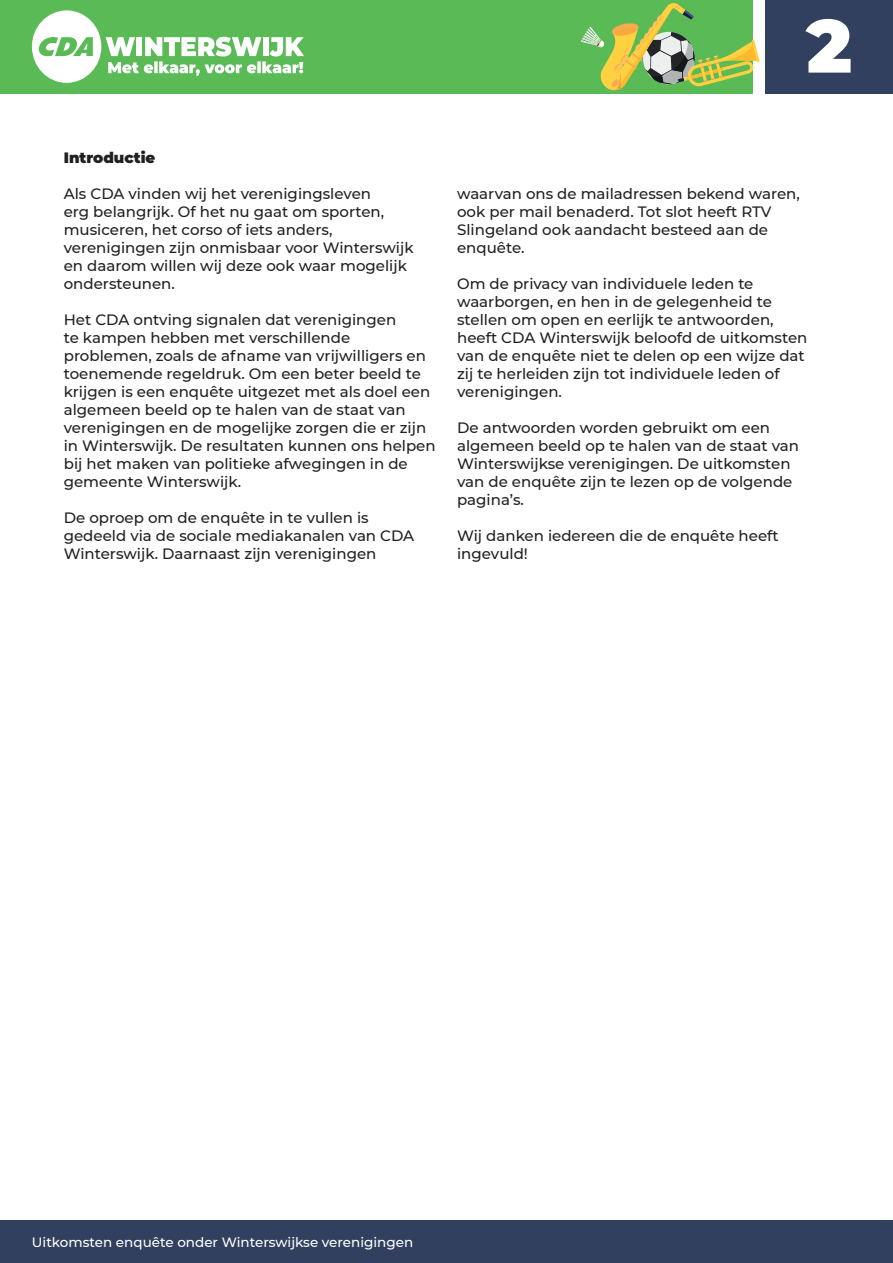
<style>
.page{position:relative;width:893px;height:1263px;background:#fff}
.page>*{position:absolute;margin:0;border:0;box-sizing:border-box;transform-origin:0 0}
.t1{font:900 75px "Montserrat";color:#fff}
.t2{font:500 15px/18px "Montserrat";color:#231f20}
.t3{font:900 15px "Montserrat";color:#231f20}
.t4{font:500 13.5px "Montserrat";color:#fff}
</style>
<div class="page">
<div style="left:0;top:0;width:753px;height:94px;background:#5abb56"></div>
<div style="left:0;top:1220px;width:893px;height:43px;background:#31405f"></div>
<div style="left:765px;top:0;width:128px;height:94px;background:#31405f"></div>
<svg style="left:32px;top:10px;width:272px;height:73px"></svg>
<svg style="left:581px;top:3px;width:179px;height:88px"></svg>
<h1 class="t1" style="left:806px;top:-10px;width:47px">2</h1>
<p class="t3" style="left:64px;top:147px;width:93px">Introductie</p>
<p class="t2" style="left:64px;top:184px;width:351px">Als CDA vinden wij het verenigingsleven<br>erg belangrijk. Of het nu gaat om sporten, musiceren, het corso of iets anders, verenigingen zijn onmisbaar voor Winterswijk en daarom willen wij deze ook waar mogelijk ondersteunen.</p>
<p class="t2" style="left:64px;top:310px;width:373px">Het CDA ontving signalen dat verenigingen<br>te kampen hebben met verschillende problemen, zoals de afname van vrijwilligers en toenemende regeldruk. Om een beter beeld te krijgen is een enquête uitgezet met als doel een algemeen beeld op te halen van de staat van verenigingen en de mogelijke zorgen die er zijn in Winterswijk. De resultaten kunnen ons helpen bij het maken van politieke afwegingen in de gemeente Winterswijk.</p>
<p class="t2" style="left:64px;top:508px;width:352px">De oproep om de enquête in te vullen is gedeeld via de sociale mediakanalen van CDA<br>Winterswijk. Daarnaast zijn verenigingen</p>
<p class="t2" style="left:457px;top:184px;width:344px">waarvan ons de mailadressen bekend waren, ook per mail benaderd. Tot slot heeft RTV<br>Slingeland ook aandacht besteed aan de enquête.</p>
<p class="t2" style="left:457px;top:274px;width:352px">Om de privacy van individuele leden te waarborgen, en hen in de gelegenheid te stellen om open en eerlijk te antwoorden, heeft CDA Winterswijk beloofd de uitkomsten van de enquête niet te delen op een wijze dat zij te herleiden zijn tot individuele leden of verenigingen.</p>
<p class="t2" style="left:457px;top:418px;width:343px">De antwoorden worden gebruikt om een algemeen beeld op te halen van de staat van Winterswijkse verenigingen. De uitkomsten van de enquête zijn te lezen op de volgende pagina’s.</p>
<p class="t2" style="left:457px;top:526px;width:323px">Wij danken iedereen die de enquête heeft ingevuld!</p>
<p class="t4" style="left:32px;top:1232px;width:383px">Uitkomsten enquête onder Winterswijkse verenigingen</p>
</div>
